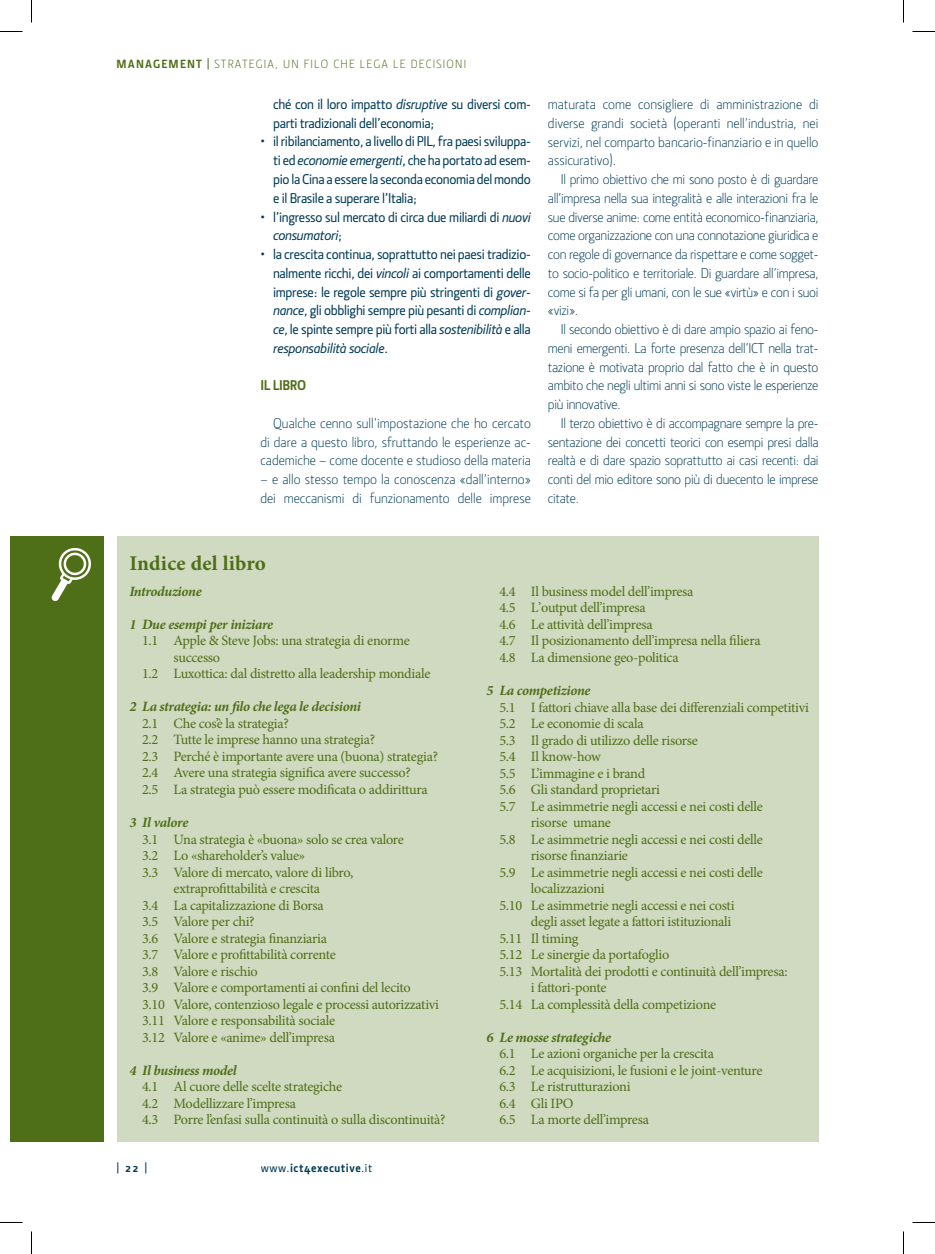
<style>
.page{position:relative;width:935px;height:1254px;background:#fff}
.page>*{position:absolute;margin:0;border:0;box-sizing:border-box;transform-origin:0 0}
.t1{font:700 21px "Minion Pro";letter-spacing:.01em;color:#4e6e17}
.t2{font:14.25px/16.5px "Minion Pro";letter-spacing:-.02em;color:#4e6e17}
.t3{font:300 14.25px/18.8px "Section";color:#003b57;text-align:justify}
.t4{font:500 14.25px/18.8px "Section";letter-spacing:-.02em;color:#003b57}
.t5{font:italic 700 14.25px "Minion Pro";letter-spacing:-.02em;color:#4e6e17}
.t6{font:700 14.25px "Section";letter-spacing:-.02em;color:#4e6e17}
.t7{font:300 12px "Section";letter-spacing:.1em;color:#4e6e17}
.t8{font:700 12px "Section";letter-spacing:.045em;color:#003b57}
.s1{font-weight:700}
.s2{font-style:italic}
.s3{font-weight:500}
</style>
<div class="page">
<div style="left:10px;top:536px;width:94px;height:605px;background:#4e6e17"></div>
<div style="left:117px;top:536px;width:701px;height:605px;background:#d0dac0"></div>
<img style="left:51px;top:549px;width:40px;height:51px">
<svg style="left:0;top:31px;width:22px;height:1px"></svg>
<svg style="left:912px;top:31px;width:23px;height:1px"></svg>
<svg style="left:0;top:1222px;width:22px;height:1px"></svg>
<svg style="left:912px;top:1222px;width:23px;height:1px"></svg>
<svg style="left:31px;top:0;width:1px;height:23px"></svg>
<svg style="left:31px;top:1231px;width:1px;height:23px"></svg>
<svg style="left:903px;top:0;width:1px;height:23px"></svg>
<svg style="left:903px;top:1231px;width:1px;height:23px"></svg>
<p class="t7" style="left:117px;top:57px;width:351px"><span class="s1">MANAGEMENT |</span> Strategia, un filo che lega le decisioni</p>
<p class="t4" style="left:273px;top:95px;width:259px">ché con il loro impatto <span class="s2">disruptive</span> su diversi com&shy;parti tradizionali dell’economia;</p>
<p class="t4" style="left:273px;top:132px;width:259px;text-align:justify;text-indent:-13px">• il ribilanciamento, a livello di PIL, fra paesi sviluppa&shy;ti ed <span class="s2">economie emergenti</span>,che ha portato ad esem&shy;pio la Cina a essere la seconda economia delmondo e il Brasile a superare l’Italia;</p>
<p class="t4" style="left:273px;top:207px;width:259px;text-indent:-13px">• l’ingresso sul mercato di circa due miliardi di <span class="s2">nuovi consumatori</span>;</p>
<p class="t4" style="left:273px;top:245px;width:259px;text-align:justify;text-indent:-13px">• la crescita continua, soprattutto nei paesi tradizio&shy;nalmente ricchi, dei <span class="s2">vincoli</span> ai comportamenti delle imprese: le regole sempre più stringenti di <span class="s2">gover&shy;nance</span>, gli obblighi sempre più pesanti di <span class="s2">complian&shy;ce</span>, le spinte sempre più forti alla <span class="s2">sostenibilità</span> e alla <span class="s2">responsabilità sociale</span>.</p>
<p class="t6" style="left:260px;top:377px;width:47px">IL LIBRO</p>
<p class="t3" style="left:260px;top:414px;width:272px;text-indent:13px">Qualche cenno sull’impostazione che ho cercato di dare a questo libro, sfruttando le esperienze ac&shy;cademiche – come docente e studioso della materia</p>
<p class="t3" style="left:260px;top:470px;width:272px">– e allo stesso tempo la conoscenza «dall’interno» dei meccanismi di funzionamento delle imprese</p>
<p class="t3" style="left:548px;top:95px;width:272px">maturata come consigliere di amministrazione di diverse grandi società (operanti nell’industria, nei servizi, nel comparto bancario-finanziario e in quello assicurativo).</p>
<p class="t3" style="left:548px;top:170px;width:272px;text-indent:13px">I l primo obiettivo che mi sono posto è di guardare all’impresa nella sua integralità e alle interazioni fra le sue diverse anime: come entità economico-finanziaria, come organizzazione con una connotazione giuridica e con regole di governance da rispettare e come sogget&shy;to socio-politico e territoriale. Di guardare all’impresa, come si fa per gli umani, con le sue «virtù» e con i suoi «vizi».</p>
<p class="t3" style="left:548px;top:320px;width:272px;text-indent:13px">I l secondo obiettivo è di dare ampio spazio ai feno&shy;meni emergenti. La forte presenza dell’ICT nella trat&shy;tazione è motivata proprio dal fatto che è in questo ambito che negli ultimi anni si sono viste le esperienze più innovative.</p>
<p class="t3" style="left:548px;top:414px;width:272px;text-indent:13px">I l terzo obiettivo è di accompagnare sempre la pre&shy;sentazione dei concetti teorici con esempi presi dalla realtà e di dare spazio soprattutto ai casi recenti: dai conti del mio editore sono più di duecento le imprese citate.</p>
<h1 class="t1" style="left:129px;top:549px;width:138px">Indice del libro</h1>
<p class="t5" style="left:129px;top:581px;width:74px">Introduzione</p>
<p class="t5" style="left:129px;top:614px;width:145px">1 Due esempi per iniziare</p>
<p class="t2" style="left:142px;top:632px;width:269px">1.1 Apple &amp; Steve Jobs: una strategia di enorme</p>
<p class="t2" style="left:174px;top:649px;width:48px">successo</p>
<p class="t2" style="left:142px;top:665px;width:290px">1.2 Luxottica: dal distretto alla leadership mondiale</p>
<p class="t5" style="left:129px;top:697px;width:233px">2 La strategia: un filo che lega le decisioni</p>
<p class="t2" style="left:142px;top:715px;width:297px">2.1 Che cos’è la strategia?<br>2.2 Tutte le imprese hanno una strategia?<br>2.3 Perché è importante avere una (buona) strategia?<br>2.4 Avere una strategia significa avere successo?<br>2.5 La strategia può essere modificata o addirittura</p>
<p class="t5" style="left:129px;top:812px;width:61px">3 Il valore</p>
<p class="t2" style="left:142px;top:830px;width:263px">3.1 Una strategia è «buona» solo se crea valore</p>
<p class="t2" style="left:142px;top:847px;width:165px">3.2 Lo «shareholder’s value»</p>
<p class="t2" style="left:142px;top:863px;width:213px">3.3 Valore di mercato, valore di libro,</p>
<p class="t2" style="left:174px;top:880px;width:148px">extraprofittabilità e crescita</p>
<p class="t2" style="left:142px;top:896px;width:183px">3.4 La capitalizzazione di Borsa</p>
<p class="t2" style="left:142px;top:913px;width:114px">3.5 Valore per chi?</p>
<p class="t2" style="left:142px;top:929px;width:186px">3.6 Valore e strategia finanziaria</p>
<p class="t2" style="left:142px;top:946px;width:195px">3.7 Valore e profittabilità corrente</p>
<p class="t2" style="left:142px;top:963px;width:117px">3.8 Valore e rischio</p>
<p class="t2" style="left:142px;top:979px;width:270px">3.9 Valore e comportamenti ai confini del lecito</p>
<p class="t2" style="left:142px;top:996px;width:298px">3.10 Valore, contenzioso legale e processi autorizzativi</p>
<p class="t2" style="left:142px;top:1012px;width:195px">3.11 Valore e responsabilità sociale</p>
<p class="t2" style="left:142px;top:1029px;width:194px">3.12 Valore e «anime» dell’impresa</p>
<p class="t5" style="left:129px;top:1060px;width:109px">4 Il business model</p>
<p class="t2" style="left:142px;top:1078px;width:305px">4.1 Al cuore delle scelte strategiche<br>4.2 Modellizzare l’impresa<br>4.3 Porre l’enfasi sulla continuità o sulla discontinuità?</p>
<p class="t8" style="left:117px;top:1161px;width:32px">| 22 |</p>
<p class="t8" style="left:261px;top:1161px;width:113px"><span class="s3">www.</span>ICT4EXECUTIVE<span class="s3">.it</span></p>
<p class="t2" style="left:499px;top:583px;width:263px">4.4 Il business model dell’impresa<br>4.5 L’output dell’impresa<br>4.6 Le attività dell’impresa<br>4.7 Il posizionamento dell’impresa nella filiera 4.8 La dimensione geo-politica</p>
<p class="t5" style="left:486px;top:680px;width:105px">5 La competizione</p>
<p class="t2" style="left:499px;top:699px;width:311px">5.1 I fattori chiave alla base dei differenziali competitivi</p>
<p class="t2" style="left:499px;top:715px;width:146px">5.2 Le economie di scala</p>
<p class="t2" style="left:499px;top:732px;width:200px">5.3 Il grado di utilizzo delle risorse</p>
<p class="t2" style="left:499px;top:748px;width:103px">5.4 Il know-how</p>
<p class="t2" style="left:499px;top:765px;width:147px">5.5 L’immagine e i brand</p>
<p class="t2" style="left:499px;top:781px;width:162px">5.6 Gli standard proprietari</p>
<p class="t2" style="left:499px;top:798px;width:265px">5.7 Le asimmetrie negli accessi e nei costi delle</p>
<p class="t2" style="left:531px;top:814px;width:82px">risorse umane</p>
<p class="t2" style="left:499px;top:831px;width:265px">5.8 Le asimmetrie negli accessi e nei costi delle</p>
<p class="t2" style="left:531px;top:847px;width:99px">risorse finanziarie</p>
<p class="t2" style="left:499px;top:864px;width:265px">5.9 Le asimmetrie negli accessi e nei costi delle</p>
<p class="t2" style="left:531px;top:880px;width:75px">localizzazioni</p>
<p class="t2" style="left:499px;top:897px;width:237px">5.10 Le asimmetrie negli accessi e nei costi</p>
<p class="t2" style="left:531px;top:913px;width:202px">degli asset legate a fattori istituzionali</p>
<p class="t2" style="left:499px;top:930px;width:81px">5.11 Il timing</p>
<p class="t2" style="left:499px;top:946px;width:171px">5.12 Le sinergie da portafoglio</p>
<p class="t2" style="left:499px;top:963px;width:290px">5.13 Mortalità dei prodotti e continuità dell’impresa:</p>
<p class="t2" style="left:531px;top:979px;width:77px">i fattori-ponte</p>
<p class="t2" style="left:499px;top:996px;width:218px">5.14 La complessità della competizione</p>
<p class="t5" style="left:486px;top:1027px;width:126px">6 Le mosse strategiche</p>
<p class="t2" style="left:499px;top:1045px;width:264px">6.1 Le azioni organiche per la crescita<br>6.2 Le acquisizioni, le fusioni e le joint-venture<br>6.3 Le ristrutturazioni<br>6.4 Gli IPO<br>6.5 La morte dell’impresa</p>
</div>
